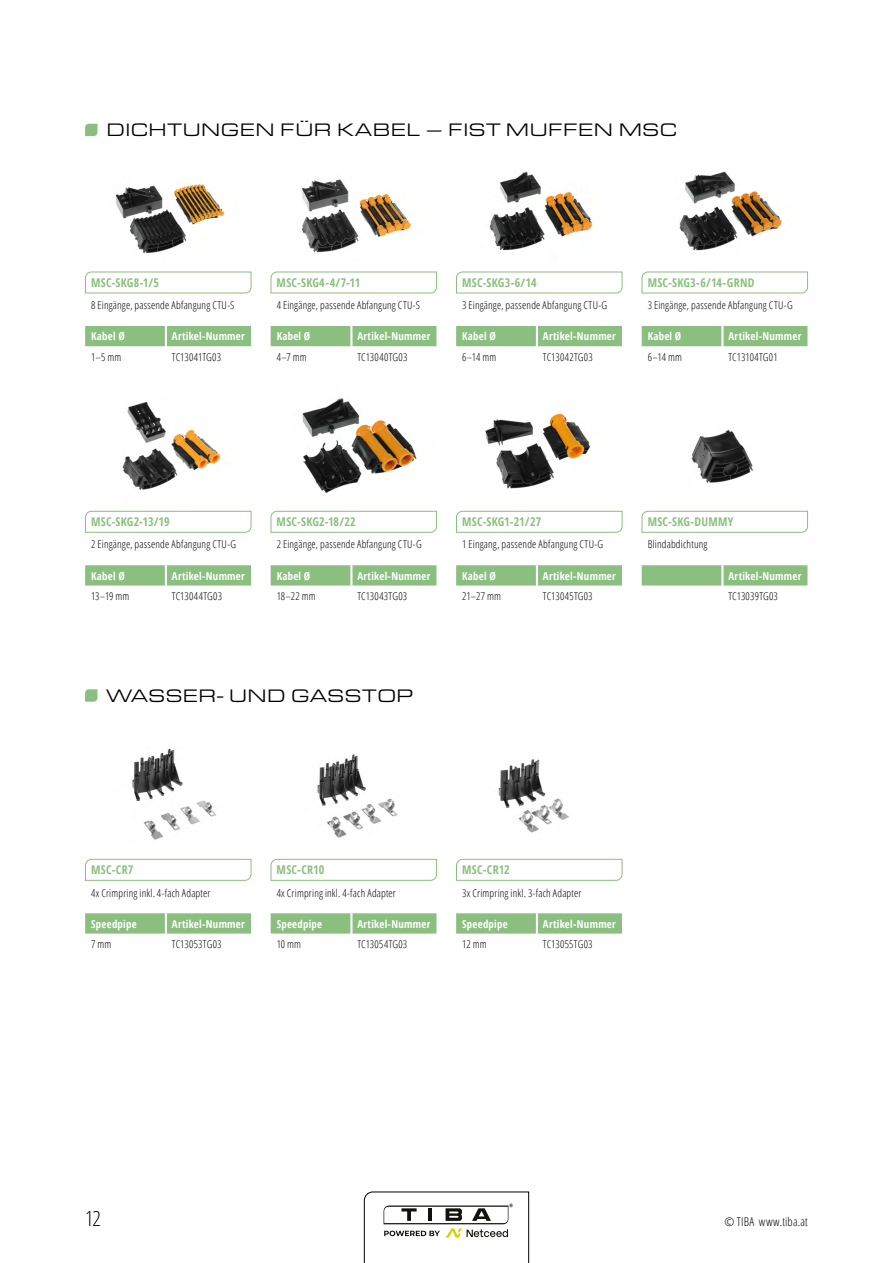
<style>
.page{position:relative;width:893px;height:1263px;background:#fff}
.page>*{position:absolute;margin:0;border:0;box-sizing:border-box;transform-origin:0 0}
.t1{font:300 condensed 21px "Open Sans";color:#000}
.eurostile_extd{font:18.75px "Eurostile Ext";letter-spacing:.025em;color:#000}
.copytext_Tabelle{font:700 condensed 12px "Open Sans";letter-spacing:.02em;color:#8bbf80}
.t2{font:300 condensed 12px "Open Sans";letter-spacing:.02em;color:#000}
.copytext_Tabelle-2{font:300 condensed 10.8px "Open Sans";letter-spacing:.015em;color:#000}
.copytext_Tabelle-3{font:700 condensed 10.8px "Open Sans";letter-spacing:.025em;color:#fff}
</style>
<div class="page">
<svg style="left:364px;top:1191px;width:165px;height:72px"></svg>
<svg style="left:85px;top:124px;width:12px;height:12px"></svg>
<svg style="left:85px;top:689px;width:12px;height:13px"></svg>
<div style="left:85px;top:326px;width:166px;height:20px;background:#8bbf80"></div>
<hr style="left:165px;top:326px;width:2px;height:20px;background:#fff">
<div style="left:85px;top:565px;width:166px;height:20px;background:#8bbf80"></div>
<hr style="left:165px;top:565px;width:2px;height:20px;background:#fff">
<div style="left:85px;top:913px;width:166px;height:20px;background:#8bbf80"></div>
<hr style="left:165px;top:913px;width:2px;height:20px;background:#fff">
<div style="left:271px;top:326px;width:165px;height:20px;background:#8bbf80"></div>
<hr style="left:350px;top:326px;width:2px;height:20px;background:#fff">
<div style="left:271px;top:565px;width:165px;height:20px;background:#8bbf80"></div>
<hr style="left:350px;top:565px;width:2px;height:20px;background:#fff">
<div style="left:271px;top:913px;width:165px;height:20px;background:#8bbf80"></div>
<hr style="left:350px;top:913px;width:2px;height:20px;background:#fff">
<div style="left:456px;top:326px;width:166px;height:20px;background:#8bbf80"></div>
<hr style="left:536px;top:326px;width:2px;height:20px;background:#fff">
<div style="left:456px;top:565px;width:166px;height:20px;background:#8bbf80"></div>
<hr style="left:536px;top:565px;width:2px;height:20px;background:#fff">
<div style="left:456px;top:913px;width:166px;height:20px;background:#8bbf80"></div>
<hr style="left:536px;top:913px;width:2px;height:20px;background:#fff">
<div style="left:642px;top:326px;width:165px;height:20px;background:#8bbf80"></div>
<hr style="left:721px;top:326px;width:2px;height:20px;background:#fff">
<div style="left:642px;top:565px;width:165px;height:20px;background:#8bbf80"></div>
<hr style="left:721px;top:565px;width:2px;height:20px;background:#fff">
<svg style="left:85px;top:271px;width:167px;height:23px"></svg>
<svg style="left:85px;top:510px;width:167px;height:23px"></svg>
<svg style="left:85px;top:858px;width:167px;height:23px"></svg>
<svg style="left:270px;top:271px;width:167px;height:23px"></svg>
<svg style="left:270px;top:510px;width:167px;height:23px"></svg>
<svg style="left:270px;top:858px;width:167px;height:23px"></svg>
<svg style="left:456px;top:271px;width:167px;height:23px"></svg>
<svg style="left:456px;top:510px;width:167px;height:23px"></svg>
<svg style="left:456px;top:858px;width:167px;height:23px"></svg>
<svg style="left:641px;top:271px;width:167px;height:23px"></svg>
<svg style="left:641px;top:510px;width:167px;height:23px"></svg>
<img style="left:115px;top:183px;width:110px;height:71px">
<img style="left:122px;top:402px;width:99px;height:88px">
<img style="left:132px;top:748px;width:84px;height:92px">
<img style="left:301px;top:179px;width:110px;height:74px">
<img style="left:302px;top:398px;width:115px;height:96px">
<img style="left:317px;top:754px;width:81px;height:84px">
<img style="left:489px;top:171px;width:105px;height:80px">
<img style="left:485px;top:407px;width:106px;height:82px">
<img style="left:498px;top:759px;width:71px;height:74px">
<img style="left:679px;top:171px;width:103px;height:80px">
<img style="left:691px;top:430px;width:62px;height:53px">
<p class="eurostile_extd" style="left:106px;top:117px;width:572px">DICHTUNGEN FÜR KABEL – FIST MUFFEN MSC</p>
<p class="copytext_Tabelle" style="left:91px;top:274px;width:70px">MSC-SKG8-1/5</p>
<p class="copytext_Tabelle" style="left:277px;top:274px;width:85px">MSC-SKG4-4/7-11</p>
<p class="copytext_Tabelle" style="left:462px;top:274px;width:76px">MSC-SKG3-6/14</p>
<p class="copytext_Tabelle" style="left:648px;top:274px;width:108px">MSC-SKG3-6/14-GRND</p>
<p class="copytext_Tabelle-2" style="left:91px;top:298px;width:145px">8 Eingänge, passende Abfangung CTU-S</p>
<p class="copytext_Tabelle-2" style="left:277px;top:298px;width:145px">4 Eingänge, passende Abfangung CTU-S</p>
<p class="copytext_Tabelle-2" style="left:462px;top:298px;width:147px">3 Eingänge, passende Abfangung CTU-G</p>
<p class="copytext_Tabelle-2" style="left:648px;top:298px;width:147px">3 Eingänge, passende Abfangung CTU-G</p>
<p class="copytext_Tabelle-3" style="left:91px;top:329px;width:35px">Kabel Ø</p>
<p class="copytext_Tabelle-3" style="left:172px;top:329px;width:74px">Artikel-Nummer</p>
<p class="copytext_Tabelle-2" style="left:91px;top:349px;width:32px">1–5 mm</p>
<p class="copytext_Tabelle-2" style="left:172px;top:349px;width:51px">TC13041TG03</p>
<p class="copytext_Tabelle-3" style="left:277px;top:329px;width:35px">Kabel Ø</p>
<p class="copytext_Tabelle-3" style="left:357px;top:329px;width:74px">Artikel-Nummer</p>
<p class="copytext_Tabelle-2" style="left:277px;top:349px;width:32px">4–7 mm</p>
<p class="copytext_Tabelle-2" style="left:357px;top:349px;width:51px">TC13040TG03</p>
<p class="copytext_Tabelle-3" style="left:462px;top:329px;width:35px">Kabel Ø</p>
<p class="copytext_Tabelle-3" style="left:543px;top:329px;width:74px">Artikel-Nummer</p>
<p class="copytext_Tabelle-2" style="left:462px;top:349px;width:36px">6–14 mm</p>
<p class="copytext_Tabelle-2" style="left:543px;top:349px;width:51px">TC13042TG03</p>
<p class="copytext_Tabelle-3" style="left:648px;top:329px;width:35px">Kabel Ø</p>
<p class="copytext_Tabelle-3" style="left:728px;top:329px;width:74px">Artikel-Nummer</p>
<p class="copytext_Tabelle-2" style="left:648px;top:349px;width:36px">6–14 mm</p>
<p class="copytext_Tabelle-2" style="left:728px;top:349px;width:51px">TC13104TG01</p>
<p class="copytext_Tabelle" style="left:91px;top:514px;width:80px">MSC-SKG2-13/19</p>
<p class="copytext_Tabelle" style="left:277px;top:514px;width:81px">MSC-SKG2-18/22</p>
<p class="copytext_Tabelle" style="left:462px;top:514px;width:81px">MSC-SKG1-21/27</p>
<p class="copytext_Tabelle" style="left:648px;top:514px;width:87px">MSC-SKG-DUMMY</p>
<p class="copytext_Tabelle-2" style="left:91px;top:537px;width:147px">2 Eingänge, passende Abfangung CTU-G</p>
<p class="copytext_Tabelle-2" style="left:277px;top:537px;width:147px">2 Eingänge, passende Abfangung CTU-G</p>
<p class="copytext_Tabelle-2" style="left:462px;top:537px;width:143px">1 Eingang, passende Abfangung CTU-G</p>
<p class="copytext_Tabelle-2" style="left:648px;top:537px;width:61px">Blindabdichtung</p>
<p class="copytext_Tabelle-3" style="left:91px;top:568px;width:35px">Kabel Ø</p>
<p class="copytext_Tabelle-3" style="left:172px;top:568px;width:74px">Artikel-Nummer</p>
<p class="copytext_Tabelle-2" style="left:91px;top:588px;width:40px">13–19 mm</p>
<p class="copytext_Tabelle-2" style="left:172px;top:588px;width:52px">TC13044TG03</p>
<p class="copytext_Tabelle-3" style="left:277px;top:568px;width:35px">Kabel Ø</p>
<p class="copytext_Tabelle-3" style="left:357px;top:568px;width:74px">Artikel-Nummer</p>
<p class="copytext_Tabelle-2" style="left:277px;top:588px;width:41px">18–22 mm</p>
<p class="copytext_Tabelle-2" style="left:357px;top:588px;width:51px">TC13043TG03</p>
<p class="copytext_Tabelle-3" style="left:462px;top:568px;width:35px">Kabel Ø</p>
<p class="copytext_Tabelle-3" style="left:543px;top:568px;width:74px">Artikel-Nummer</p>
<p class="copytext_Tabelle-2" style="left:462px;top:588px;width:40px">21–27 mm</p>
<p class="copytext_Tabelle-2" style="left:543px;top:588px;width:51px">TC13045TG03</p>
<p class="copytext_Tabelle-3" style="left:728px;top:568px;width:74px">Artikel-Nummer</p>
<p class="copytext_Tabelle-2" style="left:728px;top:588px;width:51px">TC13039TG03</p>
<p class="eurostile_extd" style="left:106px;top:682px;width:308px">WASSER- UND GASSTOP</p>
<p class="copytext_Tabelle" style="left:91px;top:862px;width:44px">MSC-CR7</p>
<p class="copytext_Tabelle" style="left:277px;top:862px;width:49px">MSC-CR10</p>
<p class="copytext_Tabelle" style="left:462px;top:862px;width:49px">MSC-CR12</p>
<p class="copytext_Tabelle-2" style="left:91px;top:885px;width:121px">4x Crimpring inkl. 4-fach Adapter</p>
<p class="copytext_Tabelle-2" style="left:277px;top:885px;width:121px">4x Crimpring inkl. 4-fach Adapter</p>
<p class="copytext_Tabelle-2" style="left:462px;top:885px;width:121px">3x Crimpring inkl. 3-fach Adapter</p>
<p class="copytext_Tabelle-3" style="left:91px;top:916px;width:47px">Speedpipe</p>
<p class="copytext_Tabelle-3" style="left:172px;top:916px;width:74px">Artikel-Nummer</p>
<p class="copytext_Tabelle-2" style="left:91px;top:936px;width:22px">7 mm</p>
<p class="copytext_Tabelle-2" style="left:172px;top:936px;width:51px">TC13053TG03</p>
<p class="copytext_Tabelle-3" style="left:277px;top:916px;width:47px">Speedpipe</p>
<p class="copytext_Tabelle-3" style="left:357px;top:916px;width:74px">Artikel-Nummer</p>
<p class="copytext_Tabelle-2" style="left:277px;top:936px;width:26px">10 mm</p>
<p class="copytext_Tabelle-2" style="left:357px;top:936px;width:51px">TC13054TG03</p>
<p class="copytext_Tabelle-3" style="left:462px;top:916px;width:47px">Speedpipe</p>
<p class="copytext_Tabelle-3" style="left:543px;top:916px;width:74px">Artikel-Nummer</p>
<p class="copytext_Tabelle-2" style="left:462px;top:936px;width:26px">12 mm</p>
<p class="copytext_Tabelle-2" style="left:543px;top:936px;width:51px">TC13055TG03</p>
<h1 class="t1" style="left:85px;top:1204px;width:17px">12</h1>
<p class="t2" style="left:724px;top:1214px;width:85px">© TIBA www.tiba.at</p>
</div>
